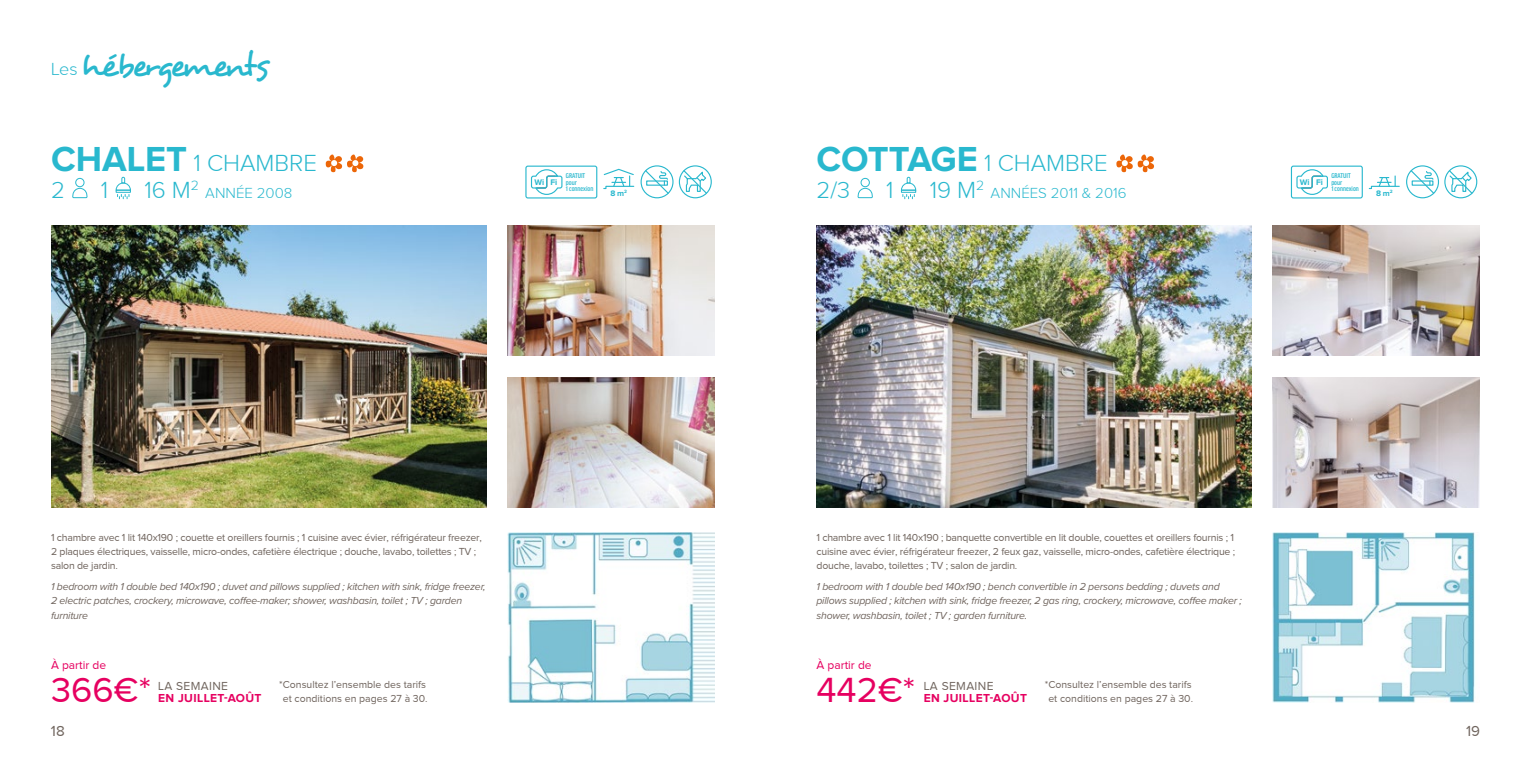
<style>
.page{position:relative;width:1531px;height:766px;background:#fff}
.page>*{position:absolute;margin:0;border:0;box-sizing:border-box;transform-origin:0 0}
.t1{font:36px "Proxima Nova";color:#e60060}
.t2{font:34.5px "Desyrel";letter-spacing:-.075em;color:#29b8ce}
.t3{font:300 24px/27px "Proxima Nova";color:#29b8ce}
.t4{font:300 15px "Proxima Nova";color:#29b8ce}
.t5{font:15px "Proxima Nova";color:#70655e}
.t6{font:700 12px "Proxima Nova";letter-spacing:.03em;color:#e60060}
.t7{font:12px "Proxima Nova";color:#e60060}
.t8{font:12px "Proxima Nova";letter-spacing:.03em;color:#70655e}
.t9{font:10.5px/14.2px "Proxima Nova";letter-spacing:-.02em;color:#70655e;text-align:justify}
.t10{font:italic 10.5px/14.2px "Proxima Nova";letter-spacing:-.02em;color:#70655e}
.t11{font:10.5px/14.2px "Proxima Nova";color:#70655e;text-align:center}
.t12{font:700 8.4px "Proxima Nova";color:#29b8ce}
.t13{font:700 8.25px "Proxima Nova";color:#29b8ce}
.t14{font:500 condensed 7.35px/6.6px "Good Headline Pro";color:#29b8ce}
.s1{font-family:"Proxima Nova";font-weight:300;font-size:18px}
.s2{font-weight:700;font-size:36px}
</style>
<div class="page">
<svg style="left:1116px;top:154px;width:38px;height:18px"></svg>
<svg style="left:857px;top:187px;width:16px;height:12px"></svg>
<div style="left:860px;top:178px;width:10px;height:9px;border:1px solid #29b8ce;border-radius:50%"></div>
<svg style="left:900px;top:176px;width:16px;height:23px"></svg>
<img style="left:816px;top:225px;width:435px;height:282px">
<img style="left:1273px;top:225px;width:207px;height:131px">
<img style="left:1273px;top:377px;width:207px;height:130px">
<img style="left:1273px;top:532px;width:203px;height:170px">
<img style="left:51px;top:225px;width:435px;height:282px">
<img style="left:507px;top:225px;width:207px;height:131px">
<img style="left:507px;top:377px;width:207px;height:130px">
<img style="left:507px;top:532px;width:207px;height:170px">
<svg style="left:326px;top:154px;width:37px;height:18px"></svg>
<svg style="left:72px;top:187px;width:16px;height:12px"></svg>
<div style="left:75px;top:178px;width:9px;height:9px;border:1px solid #29b8ce;border-radius:50%"></div>
<svg style="left:115px;top:176px;width:16px;height:23px"></svg>
<svg style="left:530px;top:169px;width:33px;height:26px"></svg>
<div style="left:525px;top:165px;width:72px;height:33px;border:1px solid #29b8ce;border-radius:2px"></div>
<div style="left:640px;top:165px;width:33px;height:33px;border:1px solid #29b8ce;border-radius:50%"></div>
<svg style="left:644px;top:169px;width:26px;height:26px"></svg>
<div style="left:679px;top:165px;width:33px;height:33px;border:1px solid #29b8ce;border-radius:50%"></div>
<svg style="left:682px;top:169px;width:26px;height:26px"></svg>
<svg style="left:603px;top:168px;width:32px;height:21px"></svg>
<svg style="left:1296px;top:169px;width:32px;height:26px"></svg>
<div style="left:1291px;top:165px;width:72px;height:33px;border:1px solid #29b8ce;border-radius:2px"></div>
<div style="left:1406px;top:165px;width:33px;height:33px;border:1px solid #29b8ce;border-radius:50%"></div>
<svg style="left:1409px;top:169px;width:26px;height:26px"></svg>
<div style="left:1444px;top:165px;width:33px;height:33px;border:1px solid #29b8ce;border-radius:50%"></div>
<svg style="left:1448px;top:169px;width:25px;height:26px"></svg>
<svg style="left:1368px;top:176px;width:32px;height:13px"></svg>
<h2 class="t2" style="left:51px;top:44px;width:219px"><span class="s1">Les</span> hébergements</h2>
<h3 class="t3" style="left:51px;top:150px;width:267px"><span class="s2">CHALET</span> 1 CHAMBRE<br>2</h3>
<h3 class="t3" style="left:101px;top:177px;width:9px">1</h3>
<h3 class="t3" style="left:144px;top:177px;width:56px">16 M<sup>2</sup></h3>
<h3 class="t4" style="left:205px;top:185px;width:89px">ANNÉE 2008</h3>
<p class="t12" style="left:534px;top:177px;width:25px">Wi Fi</p>
<p class="t14" style="left:566px;top:172px;width:29px">GRATUIT pour<br>1 connexion</p>
<p class="t13" style="left:610px;top:188px;width:18px">8 m<sup>2</sup></p>
<p class="t9" style="left:51px;top:530px;width:432px;text-align:left">1 chambre avec 1 lit 140x190 ; couette et oreillers fournis ; 1 cuisine avec évier, réfrigérateur freezer,<br>2 plaques électriques, vaisselle, micro-ondes, cafetière électrique ; douche, lavabo, toilettes ; TV ; salon de jardin.</p>
<p class="t10" style="left:51px;top:579px;width:436px">1 bedroom with 1 double bed 140x190 ; duvet and pillows supplied ; kitchen with sink, fridge freezer,<br>2 electric patches, crockery, microwave, coffee-maker; shower, washbasin, toilet ; TV ; garden furniture</p>
<p class="t7" style="left:51px;top:658px;width:57px">À partir de</p>
<h1 class="t1" style="left:51px;top:670px;width:101px">366€*</h1>
<p class="t8" style="left:158px;top:679px;width:71px">LA SEMAINE</p>
<p class="t6" style="left:158px;top:691px;width:105px">EN JUILLET-AOÛT</p>
<p class="t11" style="left:279px;top:677px;width:150px">*Consultez l’ensemble des tarifs et conditions en pages 27 à 30.</p>
<h3 class="t3" style="left:816px;top:150px;width:293px"><span class="s2">COTTAGE</span> 1 CHAMBRE<br>2/3</h3>
<h3 class="t3" style="left:886px;top:177px;width:9px">1</h3>
<h3 class="t3" style="left:930px;top:177px;width:56px">19 M<sup>2</sup></h3>
<h3 class="t4" style="left:990px;top:185px;width:137px">ANNÉES 2011 &amp; 2016</h3>
<p class="t12" style="left:1300px;top:177px;width:25px">Wi Fi</p>
<p class="t14" style="left:1331px;top:172px;width:29px">GRATUIT pour<br>1 connexion</p>
<p class="t13" style="left:1376px;top:188px;width:18px">8 m<sup>2</sup></p>
<p class="t9" style="left:816px;top:530px;width:420px">1 chambre avec 1 lit 140x190 ; banquette convertible en lit double, couettes et oreillers fournis ; 1 cuisine avec évier, réfrigérateur freezer, 2 feux gaz, vaisselle, micro-ondes, cafetière électrique ; douche, lavabo, toilettes ; TV ; salon de jardin.</p>
<p class="t10" style="left:816px;top:579px;width:427px">1 bedroom with 1 double bed 140x190 ; bench convertible in 2 persons bedding ; duvets and pillows supplied ; kitchen with sink, fridge freezer, 2 gas ring, crockery, microwave, coffee maker ; shower, washbasin, toilet ; TV ; garden furniture.</p>
<p class="t7" style="left:816px;top:658px;width:57px">À partir de</p>
<h1 class="t1" style="left:816px;top:670px;width:100px">442€*</h1>
<p class="t8" style="left:924px;top:679px;width:71px">LA SEMAINE</p>
<p class="t6" style="left:924px;top:691px;width:105px">EN JUILLET-AOÛT</p>
<p class="t11" style="left:1045px;top:677px;width:150px">*Consultez l’ensemble des tarifs et conditions en pages 27 à 30.</p>
<h3 class="t5" style="left:51px;top:722px;width:15px">18</h3>
<h3 class="t5" style="left:1466px;top:722px;width:15px">19</h3>
</div>
